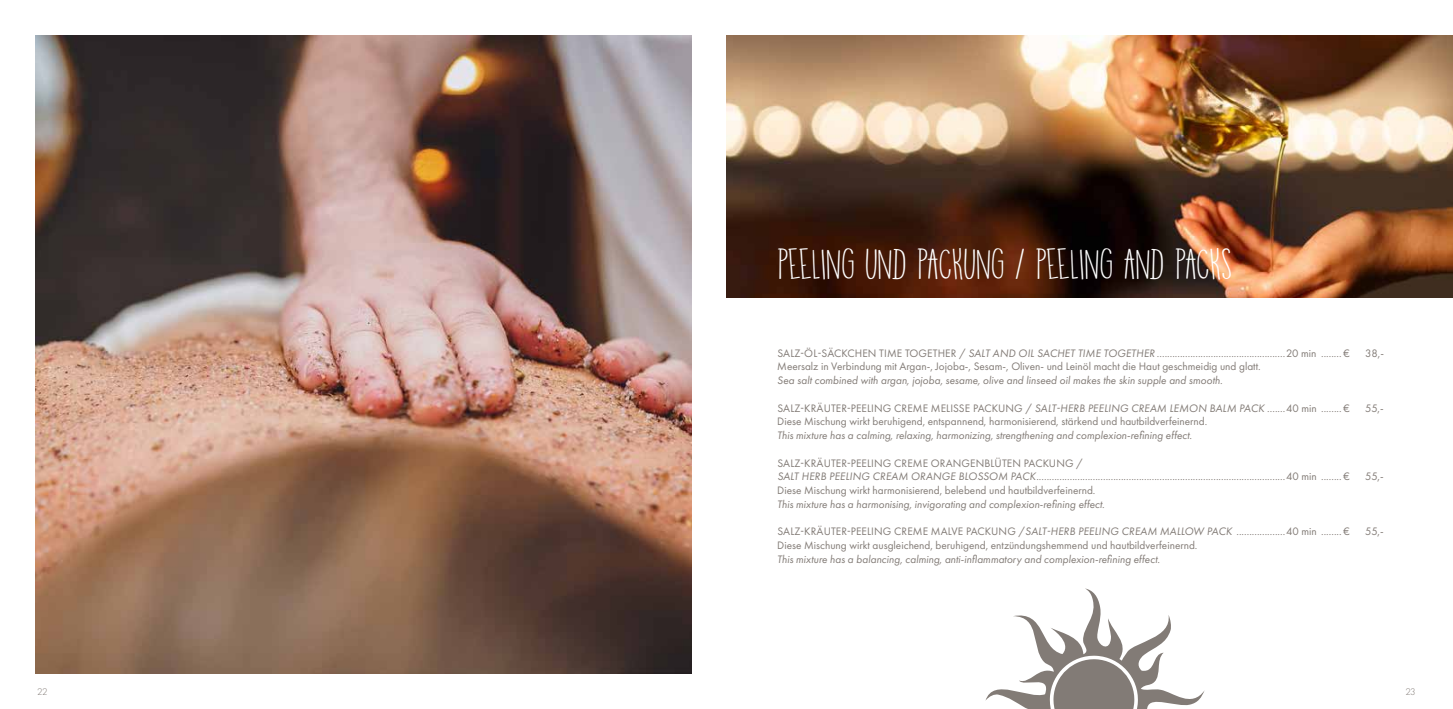
<style>
.page{position:relative;width:1453px;height:709px;background:#fff}
.page>*{position:absolute;margin:0;border:0;box-sizing:border-box;transform-origin:0 0}
.t1{font:37.5px "DK Mango Smoothie";color:#fff}
.t2{font:11.25px/13.8px "Futura PT";color:#827b76}
.t3{font:italic 11.25px "Futura PT";color:#827b76}
.t4{font:300 10px "Futura PT";color:#827b76}
.s1{font-style:italic}
</style>
<div class="page">
<img style="left:726px;top:35px;width:727px;height:263px">
<svg style="left:985px;top:588px;width:219px;height:121px"></svg>
<img style="left:35px;top:35px;width:656px;height:638px">
<h1 class="t1" style="left:777px;top:242px;width:456px">PEELING UND PACKUNG / PEELING AND PACKS</h1>
<p class="t2" style="left:777px;top:346px;width:574px">SALZ-ÖL-SÄCKCHEN TIME TOGETHER / <span class="s1">SALT AND OIL SACHET TIME TOGETHER</span> ..................................................20 min ........ €</p>
<p class="t2" style="left:1365px;top:346px;width:20px">38,-</p>
<p class="t2" style="left:777px;top:359px;width:485px">Meersalz in Verbindung mit Argan-, Jojoba-, Sesam-, Oliven- und Leinöl macht die Haut geschmeidig und glatt.</p>
<p class="t3" style="left:777px;top:373px;width:447px">Sea salt combined with argan, jojoba, sesame, olive and linseed oil makes the skin supple and smooth.</p>
<p class="t2" style="left:777px;top:401px;width:574px">SALZ-KRÄUTER-PEELING CREME MELISSE PACKUNG / <span class="s1">SALT-HERB PEELING CREAM LEMON BALM PACK</span> .......40 min ........ €</p>
<p class="t2" style="left:1365px;top:401px;width:20px">55,-</p>
<p class="t2" style="left:777px;top:414px;width:431px">Diese Mischung wirkt beruhigend, entspannend, harmonisierend, stärkend und hautbildverfeinernd.</p>
<p class="t3" style="left:777px;top:428px;width:416px">This mixture has a calming, relaxing, harmonizing, strengthening and complexion-refining effect.</p>
<p class="t2" style="left:777px;top:456px;width:574px">SALZ-KRÄUTER-PEELING CREME ORANGENBLÜTEN PACKUNG /<br><span class="s1">SALT HERB PEELING CREAM ORANGE BLOSSOM PACK</span>.................................................................................................40 min ........ €</p>
<p class="t2" style="left:1365px;top:469px;width:20px">55,-</p>
<p class="t2" style="left:777px;top:483px;width:320px">Diese Mischung wirkt harmonisierend, belebend und hautbildverfeinernd.</p>
<p class="t3" style="left:777px;top:497px;width:329px">This mixture has a harmonising, invigorating and complexion-refining effect.</p>
<p class="t2" style="left:777px;top:524px;width:574px">SALZ-KRÄUTER-PEELING CREME MALVE PACKUNG /<span class="s1">SALT-HERB PEELING CREAM MALLOW PACK</span> ...................40 min ........ €</p>
<p class="t2" style="left:1365px;top:524px;width:20px">55,-</p>
<p class="t2" style="left:777px;top:538px;width:422px">Diese Mischung wirkt ausgleichend, beruhigend, entzündungshemmend und hautbildverfeinernd.</p>
<p class="t3" style="left:777px;top:552px;width:384px">This mixture has a balancing, calming, anti-inflammatory and complexion-refining effect.</p>
<p class="t4" style="left:37px;top:686px;width:12px">22</p>
<p class="t4" style="left:1405px;top:686px;width:12px">23</p>
</div>
